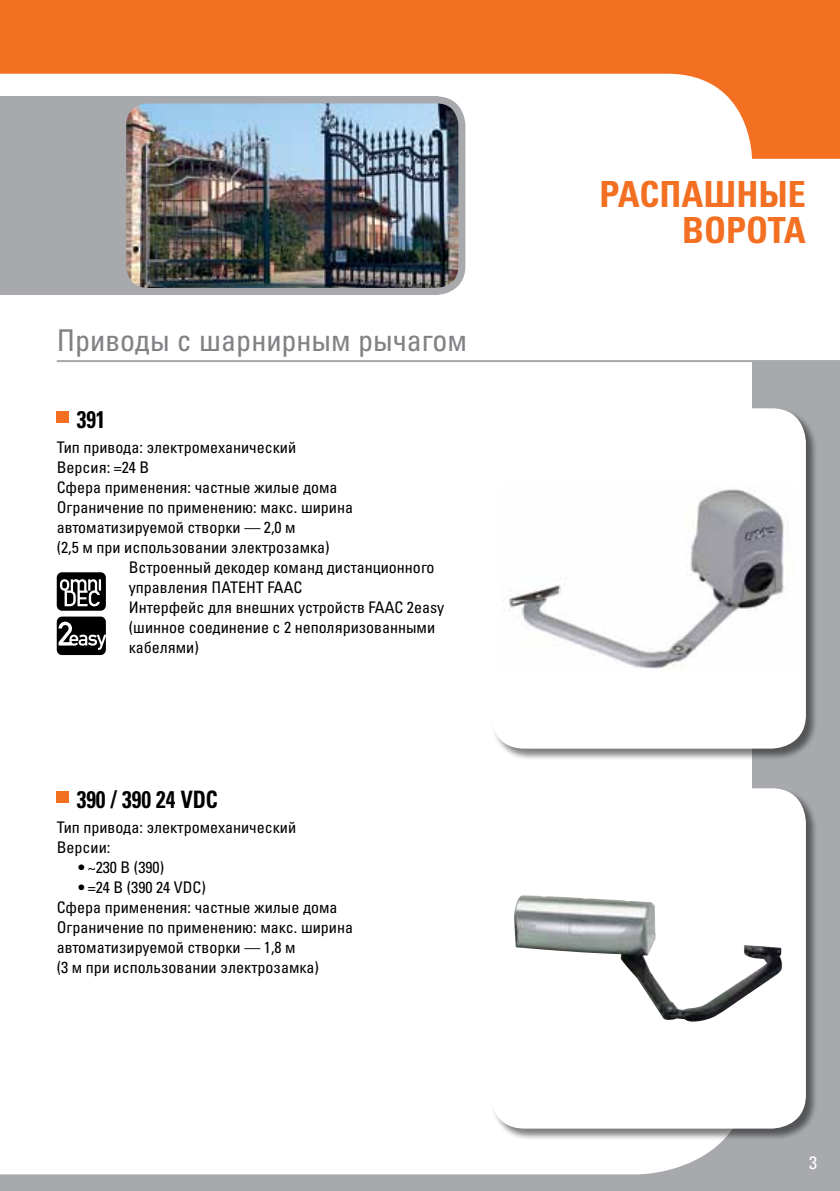
<style>
.page{position:relative;width:840px;height:1191px;background:#fff}
.page>*{position:absolute;margin:0;border:0;box-sizing:border-box;transform-origin:0 0}
.t1{font:36px/36px "Univers LTCYR 67 Bold Cond";color:#f36f21;text-align:right}
.t2{font:condensed 30px "Univers LTCYR 57";color:#808285}
.t3{font:24px "Univers LTCYR 67 Bold Cond";color:#000;scale:.9 1}
.t4{font:condensed 18px "Univers LTCYR 57";color:#fff}
.t5{font:condensed 16px/20px "Univers LTCYR 57";color:#000}
</style>
<div class="page">
<svg style="left:0;top:1141px;width:751px;height:50px"></svg>
<div style="left:751px;top:361px;width:88px;height:830px;background:#a7a9ac"></div>
<hr style="left:57px;top:360px;width:782px;height:2px;background:#a7a9ac">
<svg style="left:57px;top:572px;width:49px;height:83px"></svg>
<div style="left:490px;top:788px;width:327px;height:353px;background:#000;opacity:.5"></div>
<div style="left:490px;top:788px;width:315px;height:340px;background:#fff;border-radius:34px"></div>
<img style="left:514px;top:895px;width:267px;height:126px">
<div style="left:490px;top:408px;width:327px;height:353px;background:#000;opacity:.5"></div>
<div style="left:490px;top:408px;width:315px;height:340px;background:#fff;border-radius:34px"></div>
<img style="left:504px;top:489px;width:280px;height:180px">
<div style="left:0;top:96px;width:438px;height:199px;background:#a7a9ac"></div>
<img style="left:127px;top:159px;width:330px;height:128px">
<div style="left:119px;top:96px;width:346px;height:199px;border:7px solid #a7a9ac;border-radius:26px"></div>
<div style="left:57px;top:791px;width:12px;height:11px;background:#f36f21"></div>
<div style="left:57px;top:411px;width:12px;height:11px;background:#f36f21"></div>
<svg style="left:0;top:0;width:839px;height:159px;fill:#f36f21"></svg>
<h2 class="t2" style="left:57px;top:321px;width:411px">Приводы с шарнирным рычагом</h2>
<h3 class="t3" style="left:77px;top:404px;width:33px">391</h3>
<p class="t5" style="left:57px;top:437px;width:241px">Тип привода: электромеханический</p>
<p class="t5" style="left:57px;top:457px;width:94px">Версия: =24 В</p>
<p class="t5" style="left:57px;top:477px;width:282px">Сфера применения: частные жилые дома</p>
<p class="t5" style="left:57px;top:497px;width:298px">Ограничение по применению: макс. ширина</p>
<p class="t5" style="left:57px;top:517px;width:240px">автоматизируемой створки — 2,0 м</p>
<p class="t5" style="left:57px;top:537px;width:274px">(2,5 м при использовании электрозамка)</p>
<p class="t5" style="left:129px;top:557px;width:307px">Встроенный декодер команд дистанционного</p>
<p class="t5" style="left:129px;top:577px;width:175px">управления ПАТЕНТ FAAC</p>
<p class="t5" style="left:129px;top:597px;width:317px">Интерфейс для внешних устройств FAAC 2easy</p>
<p class="t5" style="left:129px;top:617px;width:308px">(шинное соединение с 2 неполяризованными</p>
<p class="t5" style="left:129px;top:637px;width:71px">кабелями)</p>
<h3 class="t3" style="left:77px;top:784px;width:158px">390 / 390 24 VDC</h3>
<p class="t5" style="left:57px;top:817px;width:241px">Тип привода: электромеханический<br>Версии:</p>
<p class="t5" style="left:79px;top:857px;width:87px">• ~230 В (390)</p>
<p class="t5" style="left:57px;top:877px;width:298px;text-indent:22px">• =24 В (390 24 VDC)<br>Сфера применения: частные жилые дома Ограничение по применению: макс. ширина автоматизируемой створки — 1,8 м<br>(3 м при использовании электрозамка)</p>
<h1 class="t1" style="left:599px;top:175px;width:208px">РАСПАШНЫЕ<br>ВОРОТА</h1>
<p class="t4" style="left:808px;top:1151px;width:9px">3</p>
</div>
